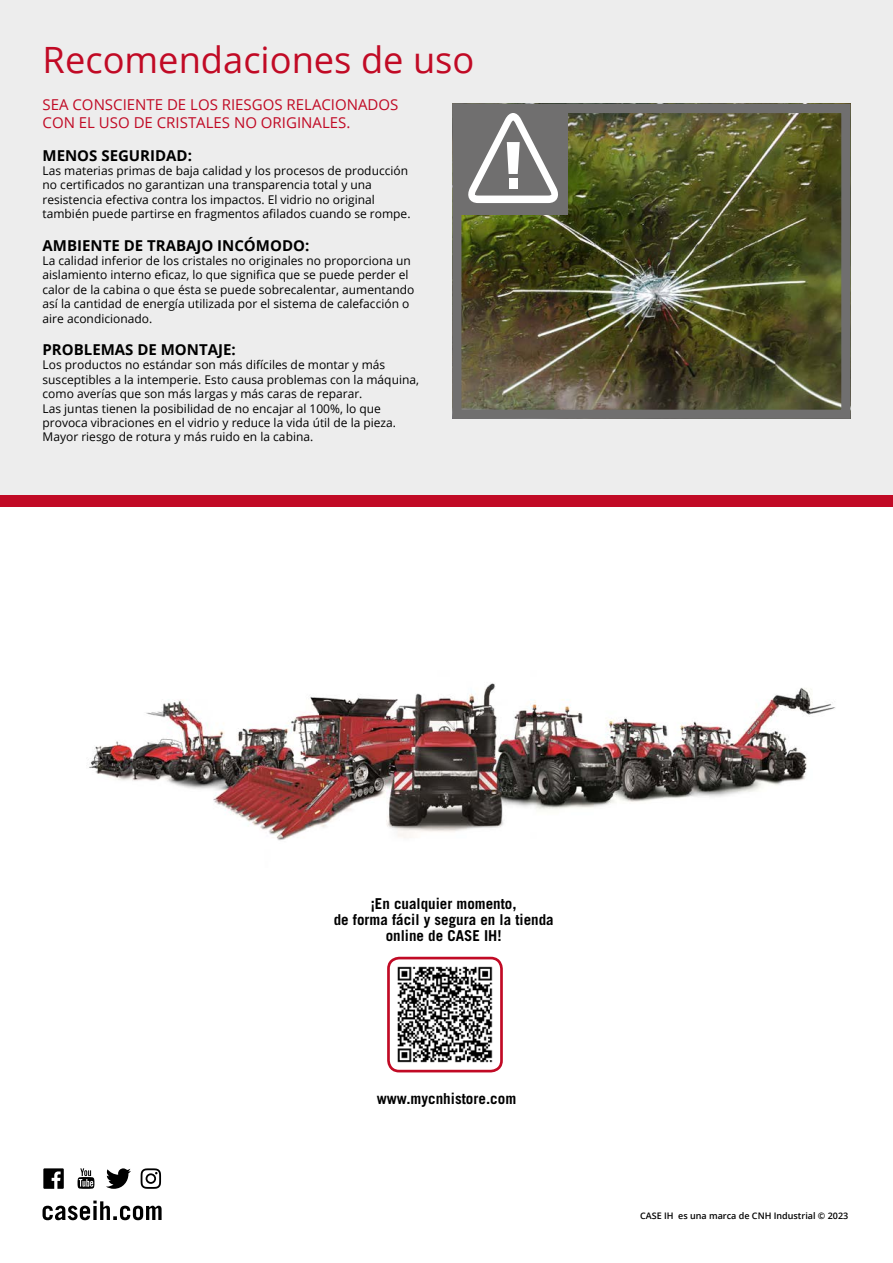
<style>
.page{position:relative;width:893px;height:1263px;background:#fff}
.page>*{position:absolute;margin:0;border:0;box-sizing:border-box;transform-origin:0 0}
.t1{font:36.3px "Open Sans";color:#c10a25}
.t2{font:700 15.15px "Trade Gothic LT Std";color:#000}
.t3{font:15px/18px "Open Sans";color:#c10a25}
.t4{font:700 15px/15.8px "Trade Gothic LT Std";color:#000;text-align:center}
.t5{font:700 15px "Open Sans";color:#000}
.t6{font:12px/14.4px "Open Sans";color:#000}
.t7{font:600 9px "Open Sans";color:#000}
</style>
<div class="page">
<div style="left:0;top:0;width:893px;height:501px;background:#ededed"></div>
<img style="left:462px;top:114px;width:378px;height:295px">
<div style="left:452px;top:104px;width:398px;height:315px;border:9px solid #706f6f"></div>
<div style="left:458px;top:104px;width:110px;height:110px;background:#706f6f"></div>
<svg style="left:468px;top:113px;width:90px;height:90px"></svg>
<div style="left:509px;top:178px;width:9px;height:10px;background:#fff"></div>
<div style="left:0;top:495px;width:893px;height:12px;background:#c10a25"></div>
<svg style="left:43px;top:1200px;width:119px;height:20px"></svg>
<svg style="left:78px;top:1168px;width:16px;height:21px"></svg>
<svg style="left:141px;top:1168px;width:20px;height:21px"></svg>
<svg style="left:43px;top:1168px;width:21px;height:21px"></svg>
<svg style="left:106px;top:1168px;width:25px;height:21px"></svg>
<img style="left:89px;top:683px;width:747px;height:158px">
<div style="left:387px;top:957px;width:116px;height:115px;border:3px solid #c10a25;border-radius:11px"></div>
<img style="left:397px;top:966px;width:96px;height:97px">
<h1 class="t1" style="left:43px;top:35px;width:433px">Recomendaciones de uso</h1>
<p class="t3" style="left:43px;top:95px;width:357px">SEA CONSCIENTE DE LOS RIESGOS RELACIONADOS<br>CON EL USO DE CRISTALES NO ORIGINALES.</p>
<p class="t5" style="left:43px;top:145px;width:151px">MENOS SEGURIDAD:</p>
<p class="t6" style="left:43px;top:163px;width:369px">Las materias primas de baja calidad y los procesos de producción no certificados no garantizan una transparencia total y una resistencia efectiva contra los impactos. El vidrio no original también puede partirse en fragmentos afilados cuando se rompe.</p>
<p class="t5" style="left:43px;top:235px;width:268px">AMBIENTE DE TRABAJO INCÓMODO:</p>
<p class="t6" style="left:43px;top:253px;width:373px">La calidad inferior de los cristales no originales no proporciona un aislamiento interno eficaz, lo que significa que se puede perder el calor de la cabina o que ésta se puede sobrecalentar, aumentando así la cantidad de energía utilizada por el sistema de calefacción o aire acondicionado.</p>
<p class="t5" style="left:43px;top:339px;width:195px">PROBLEMAS DE MONTAJE:</p>
<p class="t6" style="left:43px;top:357px;width:378px">Los productos no estándar son más difíciles de montar y más susceptibles a la intemperie. Esto causa problemas con la máquina, como averías que son más largas y más caras de reparar.<br>Las juntas tienen la posibilidad de no encajar al 100%, lo que provoca vibraciones en el vidrio y reduce la vida útil de la pieza.<br>Mayor riesgo de rotura y más ruido en la cabina.</p>
<p class="t4" style="left:334px;top:896px;width:222px">¡En cualquier momento,<br>de forma fácil y segura en la tienda online de CASE IH!</p>
<p class="t2" style="left:377px;top:1089px;width:141px">www.mycnhistore.com</p>
<p class="t7" style="left:640px;top:1210px;width:210px">CASE IH es una marca de CNH Industrial © 2023</p>
</div>
